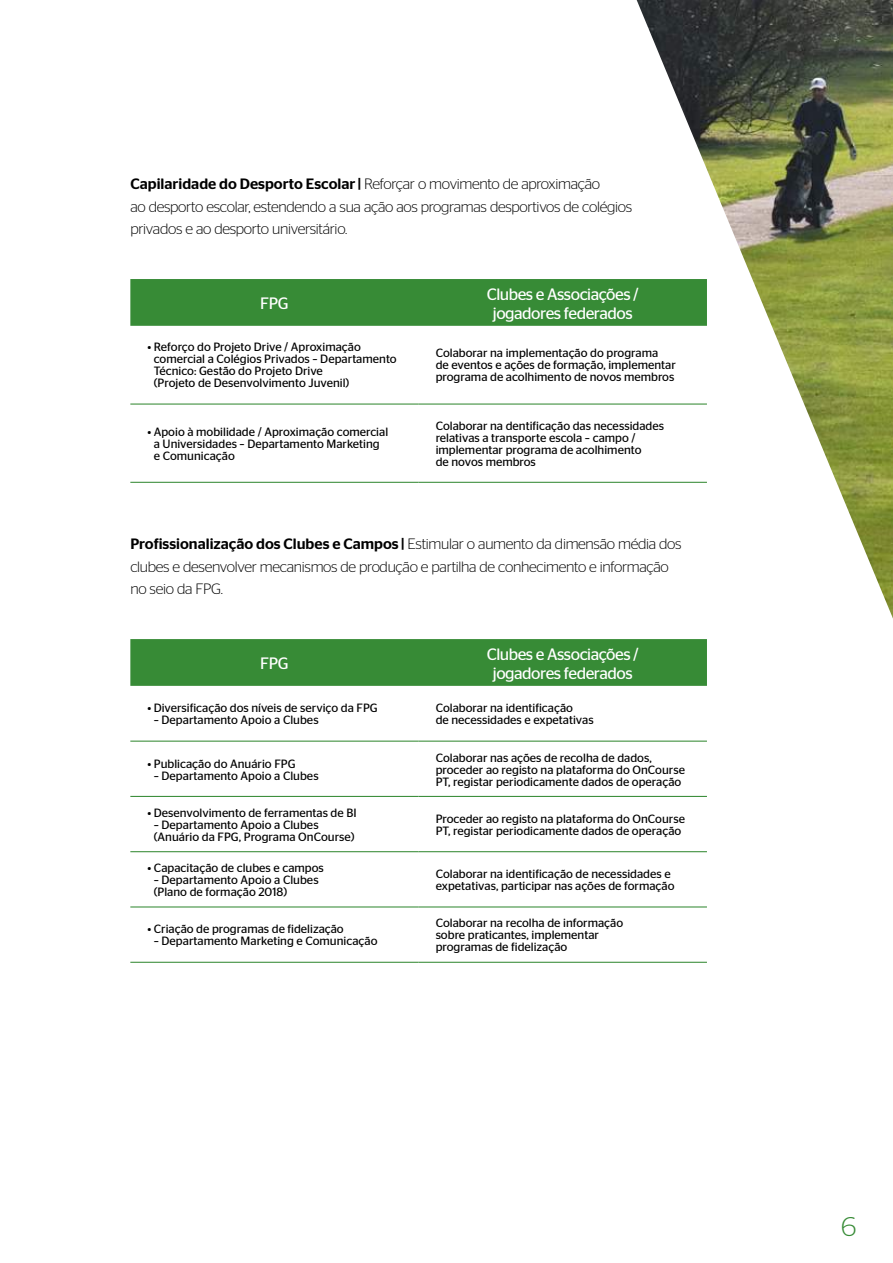
<style>
.page{position:relative;width:893px;height:1263px;background:#fff}
.page>*{position:absolute;margin:0;border:0;box-sizing:border-box;transform-origin:0 0}
.t1{font:300 27px "Stag Sans";color:#378b36}
.t2{font:16.5px/19px "Stag Sans";letter-spacing:-.03em;color:#fff;text-align:center}
.t3{font:300 15px/22.5px "Stag Sans";letter-spacing:-.02em;color:#000}
.t4{font:12px/12px "Stag Sans";color:#000}
.s1{font-weight:500}
</style>
<div class="page">
<img style="left:631px;top:0;width:262px;height:619px">
<div style="left:130px;top:279px;width:577px;height:47px;background:#378b36"></div>
<hr style="left:130px;top:403px;width:289px;height:2px;background:#378b36">
<hr style="left:419px;top:403px;width:288px;height:2px;background:#378b36">
<hr style="left:130px;top:482px;width:289px;height:1px;background:#378b36">
<hr style="left:419px;top:482px;width:288px;height:1px;background:#378b36">
<div style="left:130px;top:639px;width:577px;height:47px;background:#378b36"></div>
<hr style="left:130px;top:741px;width:289px;height:1px;background:#378b36">
<hr style="left:419px;top:741px;width:288px;height:1px;background:#378b36">
<hr style="left:130px;top:796px;width:289px;height:1px;background:#378b36">
<hr style="left:419px;top:796px;width:288px;height:1px;background:#378b36">
<hr style="left:130px;top:851px;width:289px;height:1px;background:#378b36">
<hr style="left:419px;top:851px;width:288px;height:1px;background:#378b36">
<hr style="left:130px;top:906px;width:289px;height:1px;background:#378b36">
<hr style="left:419px;top:906px;width:288px;height:1px;background:#378b36">
<hr style="left:130px;top:962px;width:289px;height:1px;background:#378b36">
<hr style="left:419px;top:962px;width:288px;height:1px;background:#378b36">
<p class="t3" style="left:130px;top:172px;width:503px"><span class="s1">Capilaridade do Desporto Escolar |</span> Reforçar o movimento de aproximação<br>ao desporto escolar, estendendo a sua ação aos programas desportivos de colégios privados e ao desporto universitário.</p>
<h2 class="t2" style="left:260px;top:294px;width:30px">FPG</h2>
<h2 class="t2" style="left:487px;top:284px;width:153px">Clubes e Associações / jogadores federados</h2>
<p class="t4" style="left:154px;top:341px;width:244px;text-indent:-6px">• Reforço do Projeto Drive / Aproximação comercial a Colégios Privados – Departamento Técnico: Gestão do Projeto Drive<br>(Projeto de Desenvolvimento Juvenil)</p>
<p class="t4" style="left:436px;top:347px;width:242px">Colaborar na implementação do programa<br>de eventos e ações de formação, implementar programa de acolhimento de novos membros</p>
<p class="t4" style="left:154px;top:426px;width:236px;text-indent:-6px">• Apoio à mobilidade / Aproximação comercial a Universidades – Departamento Marketing e Comunicação</p>
<p class="t4" style="left:436px;top:420px;width:230px">Colaborar na dentificação das necessidades relativas a transporte escola – campo / implementar programa de acolhimento<br>de novos membros</p>
<p class="t3" style="left:130px;top:532px;width:553px"><span class="s1">Profissionalização dos Clubes e Campos |</span> Estimular o aumento da dimensão média dos clubes e desenvolver mecanismos de produção e partilha de conhecimento e informação no seio da FPG.</p>
<h2 class="t2" style="left:260px;top:654px;width:30px">FPG</h2>
<h2 class="t2" style="left:487px;top:644px;width:153px">Clubes e Associações / jogadores federados</h2>
<p class="t4" style="left:147px;top:702px;width:232px">• Diversificação dos níveis de serviço da FPG</p>
<p class="t4" style="left:154px;top:714px;width:166px">– Departamento Apoio a Clubes</p>
<p class="t4" style="left:436px;top:702px;width:160px">Colaborar na identificação<br>de necessidades e expetativas</p>
<p class="t4" style="left:147px;top:757px;width:150px">• Publicação do Anuário FPG</p>
<p class="t4" style="left:154px;top:769px;width:166px">– Departamento Apoio a Clubes</p>
<p class="t4" style="left:436px;top:751px;width:251px">Colaborar nas ações de recolha de dados, proceder ao registo na plataforma do OnCourse<br>PT, registar periodicamente dados de operação</p>
<p class="t4" style="left:147px;top:806px;width:211px">• Desenvolvimento de ferramentas de BI</p>
<p class="t4" style="left:154px;top:818px;width:202px">– Departamento Apoio a Clubes (Anuário da FPG, Programa OnCourse)</p>
<p class="t4" style="left:436px;top:812px;width:251px">Proceder ao registo na plataforma do OnCourse<br>PT, registar periodicamente dados de operação</p>
<p class="t4" style="left:147px;top:862px;width:178px">• Capacitação de clubes e campos</p>
<p class="t4" style="left:154px;top:874px;width:166px">– Departamento Apoio a Clubes (Plano de formação 2018)</p>
<p class="t4" style="left:436px;top:868px;width:240px">Colaborar na identificação de necessidades e expetativas, participar nas ações de formação</p>
<p class="t4" style="left:147px;top:923px;width:198px">• Criação de programas de fidelização</p>
<p class="t4" style="left:154px;top:935px;width:225px">– Departamento Marketing e Comunicação</p>
<p class="t4" style="left:436px;top:917px;width:189px">Colaborar na recolha de informação sobre praticantes, implementar programas de fidelização</p>
<h1 class="t1" style="left:841px;top:1211px;width:17px">6</h1>
</div>
